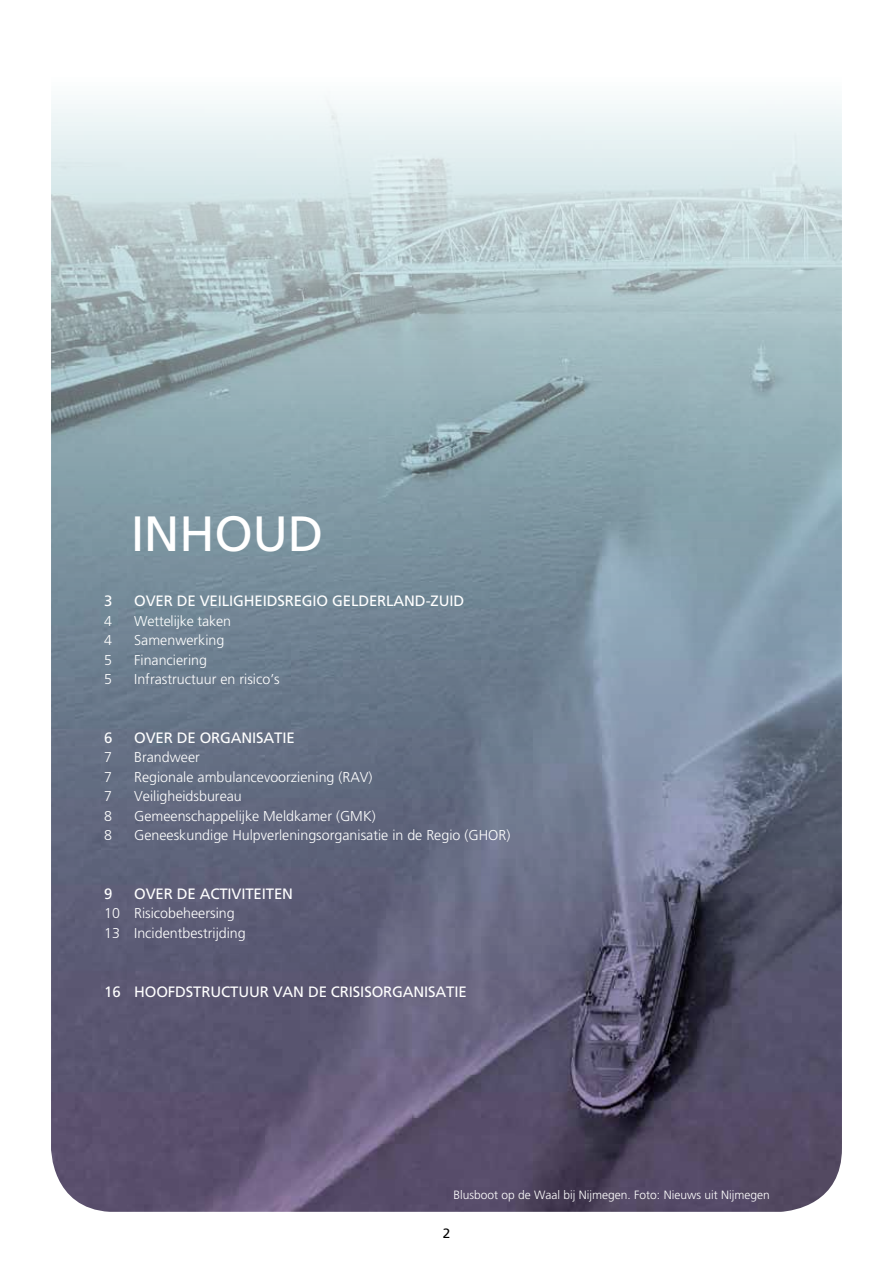
<style>
.page{position:relative;width:893px;height:1263px;background:#fff}
.page>*{position:absolute;margin:0;border:0;box-sizing:border-box;transform-origin:0 0}
.t1{font:49.5px "R Frutiger Roman";letter-spacing:-.01em;color:#fff}
.t2{font:15px "R Frutiger Roman";letter-spacing:-.01em;color:#fff}
.t3{font:300 14.25px/19.5px "L Frutiger";color:#fff}
.t4{font:13.5px "R Frutiger Roman";color:#000}
.t5{font:300 12px "L Frutiger";color:#fff}
</style>
<div class="page">
<img style="left:51px;top:97px;width:791px;height:1115px">
<h1 class="t1" style="left:131px;top:505px;width:194px">INHOUD</h1>
<p class="t2" style="left:104px;top:592px;width:10px">3</p>
<p class="t2" style="left:134px;top:592px;width:332px">OVER DE VEILIGHEIDSREGIO GELDERLAND-ZUID</p>
<p class="t3" style="left:104px;top:611px;width:9px">4</p>
<p class="t3" style="left:134px;top:611px;width:98px">Wettelijke taken</p>
<p class="t3" style="left:104px;top:631px;width:9px">4</p>
<p class="t3" style="left:134px;top:631px;width:92px">Samenwerking</p>
<p class="t3" style="left:104px;top:650px;width:9px">5</p>
<p class="t3" style="left:134px;top:650px;width:74px">Financiering</p>
<p class="t3" style="left:104px;top:670px;width:9px">5</p>
<p class="t3" style="left:134px;top:670px;width:147px">Infrastructuur en risico’s</p>
<p class="t2" style="left:104px;top:729px;width:10px">6</p>
<p class="t2" style="left:134px;top:729px;width:162px">OVER DE ORGANISATIE</p>
<p class="t3" style="left:104px;top:748px;width:9px">7</p>
<p class="t3" style="left:134px;top:748px;width:67px">Brandweer</p>
<p class="t3" style="left:104px;top:767px;width:9px">7</p>
<p class="t3" style="left:134px;top:767px;width:240px">Regionale ambulancevoorziening (RAV)</p>
<p class="t3" style="left:104px;top:787px;width:9px">7</p>
<p class="t3" style="left:134px;top:787px;width:109px">Veiligheidsbureau</p>
<p class="t3" style="left:104px;top:806px;width:9px">8</p>
<p class="t3" style="left:134px;top:806px;width:243px">Gemeenschappelijke Meldkamer (GMK)</p>
<p class="t3" style="left:104px;top:826px;width:9px">8</p>
<p class="t3" style="left:134px;top:826px;width:378px">Geneeskundige Hulpverleningsorganisatie in de Regio (GHOR)</p>
<p class="t2" style="left:104px;top:885px;width:10px">9</p>
<p class="t2" style="left:134px;top:885px;width:160px">OVER DE ACTIVITEITEN</p>
<p class="t3" style="left:104px;top:904px;width:143px">10 Risicobeheersing<br>13 Incidentbestrijding</p>
<p class="t2" style="left:104px;top:982px;width:364px">16 HOOFDSTRUCTUUR VAN DE CRISISORGANISATIE</p>
<p class="t5" style="left:454px;top:1188px;width:318px">Blusboot op de Waal bij Nijmegen. Foto: Nieuws uit Nijmegen</p>
<p class="t4" style="left:443px;top:1226px;width:9px">2</p>
</div>
